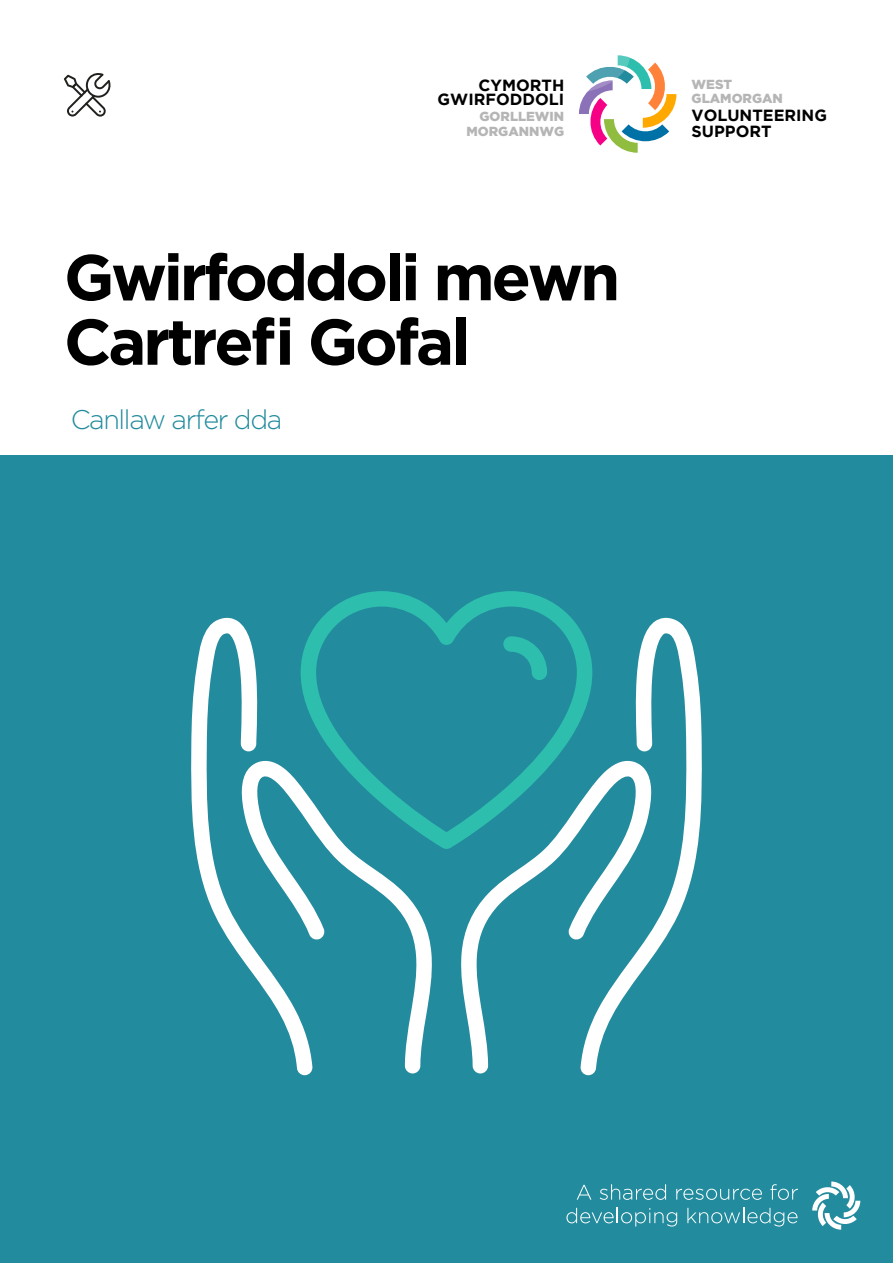
<style>
.page{position:relative;width:893px;height:1263px;background:#fff}
.page>*{position:absolute;margin:0;border:0;box-sizing:border-box;transform-origin:0 0}
.Document_Title{font:700 64.5px "Gotham";letter-spacing:-.05em;color:#000}
.Document_Title-2{font:300 27px "Gotham";letter-spacing:-.05em;color:#228b9d}
.t1{font:700 16.05px/16.4px "Gotham";color:#000}
.t2{font:900 13.05px/14px "Gotham";color:#b5b5b5}
</style>
<div class="page">
<div style="left:0;top:455px;width:893px;height:808px;background:#228b9d"></div>
<svg style="left:812px;top:1181px;width:48px;height:49px"></svg>
<svg style="left:577px;top:1185px;width:14px;height:14px"></svg>
<svg style="left:600px;top:1184px;width:66px;height:16px"></svg>
<svg style="left:676px;top:1189px;width:86px;height:11px"></svg>
<svg style="left:770px;top:1184px;width:28px;height:16px"></svg>
<svg style="left:566px;top:1208px;width:111px;height:18px"></svg>
<svg style="left:687px;top:1208px;width:110px;height:18px"></svg>
<svg style="left:579px;top:55px;width:97px;height:98px"></svg>
<svg style="left:64px;top:73px;width:47px;height:44px"></svg>
<svg style="left:583px;top:617px;width:119px;height:458px"></svg>
<svg style="left:461px;top:759px;width:190px;height:314px"></svg>
<svg style="left:313px;top:591px;width:279px;height:258px"></svg>
<svg style="left:503px;top:636px;width:44px;height:44px"></svg>
<svg style="left:191px;top:617px;width:122px;height:458px"></svg>
<svg style="left:242px;top:759px;width:191px;height:314px"></svg>
<p class="t1" style="left:438px;top:77px;width:128px;line-height:14.7px;text-align:right">CYMORTH<br>GWIRFODDOLI</p>
<p class="t2" style="left:466px;top:109px;width:99px;line-height:14.7px;text-align:right">GORLLEWIN<br>MORGANNWG</p>
<p class="Document_Title" style="left:64px;top:240px;width:558px">Gwirfoddoli mewn</p>
<p class="Document_Title" style="left:64px;top:305px;width:408px">Cartrefi Gofal</p>
<p class="Document_Title-2" style="left:71px;top:403px;width:213px">Canllaw arfer dda</p>
<p class="t2" style="left:692px;top:77px;width:93px">WEST<br>GLAMORGAN</p>
<p class="t1" style="left:692px;top:106px;width:137px">VOLUNTEERING<br>SUPPORT</p>
</div>
